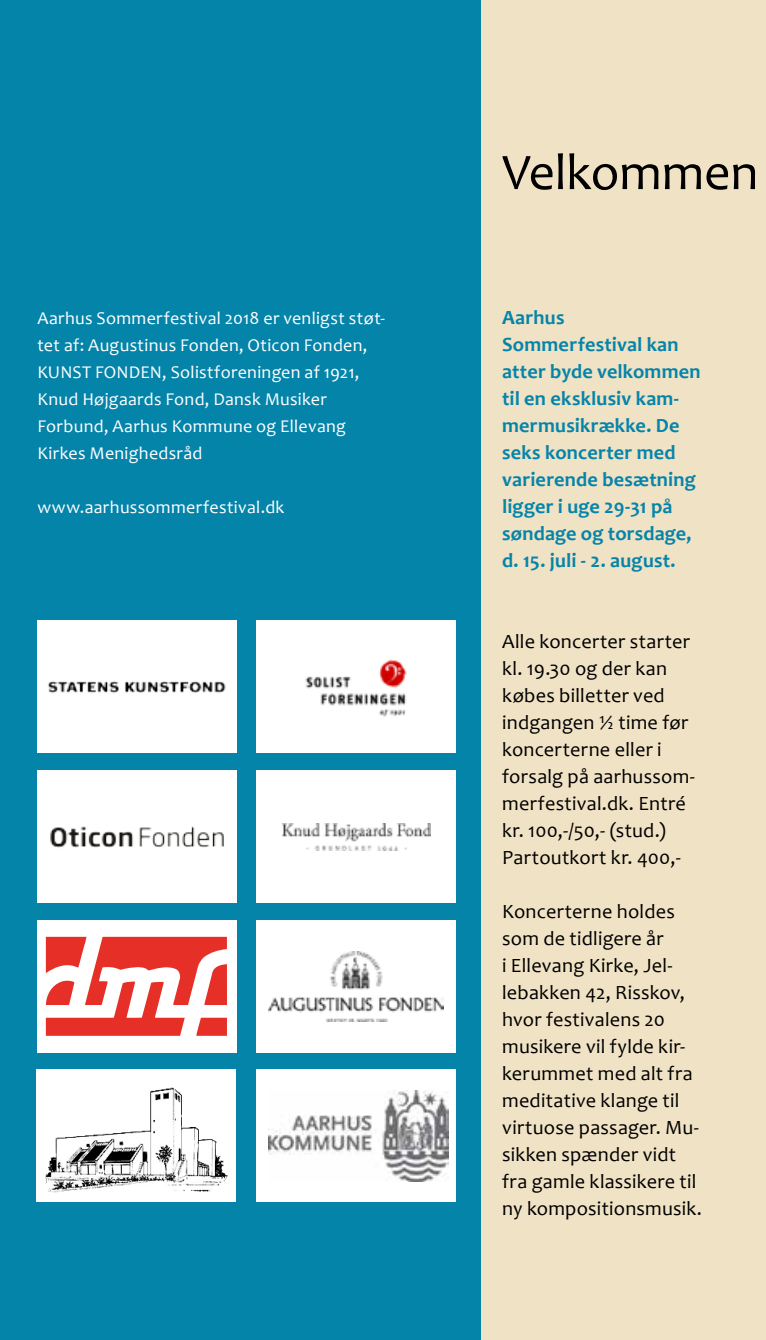
<style>
.page{position:relative;width:766px;height:1340px;background:#fff}
.page>*{position:absolute;margin:0;border:0;box-sizing:border-box;transform-origin:0 0}
.t1{font:51.75px "Candara";letter-spacing:-.005em;color:#000}
.t2{font:20.25px/27px "Candara";letter-spacing:.01em;color:#000}
.t3{font:700 20.25px/27px "Candara";letter-spacing:.01em;color:#0584aa}
.t4{font:18px/27px "Candara";letter-spacing:.015em;color:#fff}
</style>
<div class="page">
<div style="left:0;top:0;width:765px;height:1339px;background:#f0e2c4"></div>
<div style="left:0;top:0;width:481px;height:1339px;background:#0584aa"></div>
<div style="left:37px;top:620px;width:199px;height:133px;background:#fff"></div>
<div style="left:256px;top:620px;width:199px;height:133px;background:#fff"></div>
<div style="left:37px;top:770px;width:199px;height:133px;background:#fff"></div>
<div style="left:256px;top:770px;width:199px;height:133px;background:#fff"></div>
<div style="left:37px;top:919px;width:199px;height:133px;background:#fff"></div>
<div style="left:256px;top:919px;width:199px;height:133px;background:#fff"></div>
<div style="left:37px;top:1069px;width:199px;height:133px;background:#fff"></div>
<div style="left:256px;top:1069px;width:199px;height:133px;background:#fff"></div>
<img style="left:268px;top:951px;width:175px;height:70px">
<img style="left:282px;top:823px;width:148px;height:27px">
<img style="left:305px;top:659px;width:102px;height:58px">
<img style="left:47px;top:681px;width:179px;height:12px">
<img style="left:50px;top:826px;width:174px;height:22px">
<svg style="left:46px;top:936px;width:181px;height:99px"></svg>
<img style="left:268px;top:1090px;width:180px;height:91px">
<img style="left:46px;top:1087px;width:181px;height:105px">
<p class="t4" style="left:37px;top:304px;width:349px">Aarhus Sommerfestival 2018 er venligst støt&shy;tet af: Augustinus Fonden, Oticon Fonden, KUNST FONDEN, Solistforeningen af 1921, Knud Højgaards Fond, Dansk Musiker Forbund, Aarhus Kommune og Ellevang Kirkes Menighedsråd</p>
<p class="t4" style="left:37px;top:493px;width:248px">www.aarhussommerfestival.dk</p>
<h1 class="t1" style="left:502px;top:140px;width:257px">Velkommen</h1>
<p class="t3" style="left:502px;top:304px;width:200px">Aarhus<br>Sommerfestival kan atter byde velkommen til en eksklusiv kam&shy;mermusikrække. De seks koncerter med varierende besætning ligger i uge 29-31 på søndage og torsdage, d. 15. juli - 2. august.</p>
<p class="t2" style="left:502px;top:628px;width:194px">Alle koncerter starter kl. 19.30 og der kan købes billetter ved indgangen ½ time før koncerterne eller i forsalg på aarhussom&shy;merfestival.dk. Entré kr. 100,-/50,- (stud.)<br>Partoutkort kr. 400,-</p>
<p class="t2" style="left:502px;top:898px;width:201px">Koncerterne holdes som de tidligere år<br>i Ellevang Kirke, Jel&shy;lebakken 42, Risskov, hvor festivalens 20 musikere vil fylde kir&shy;kerummet med alt fra meditative klange til virtuose passager. Mu&shy;sikken spænder vidt fra gamle klassikere til ny kompositionsmusik.</p>
</div>
